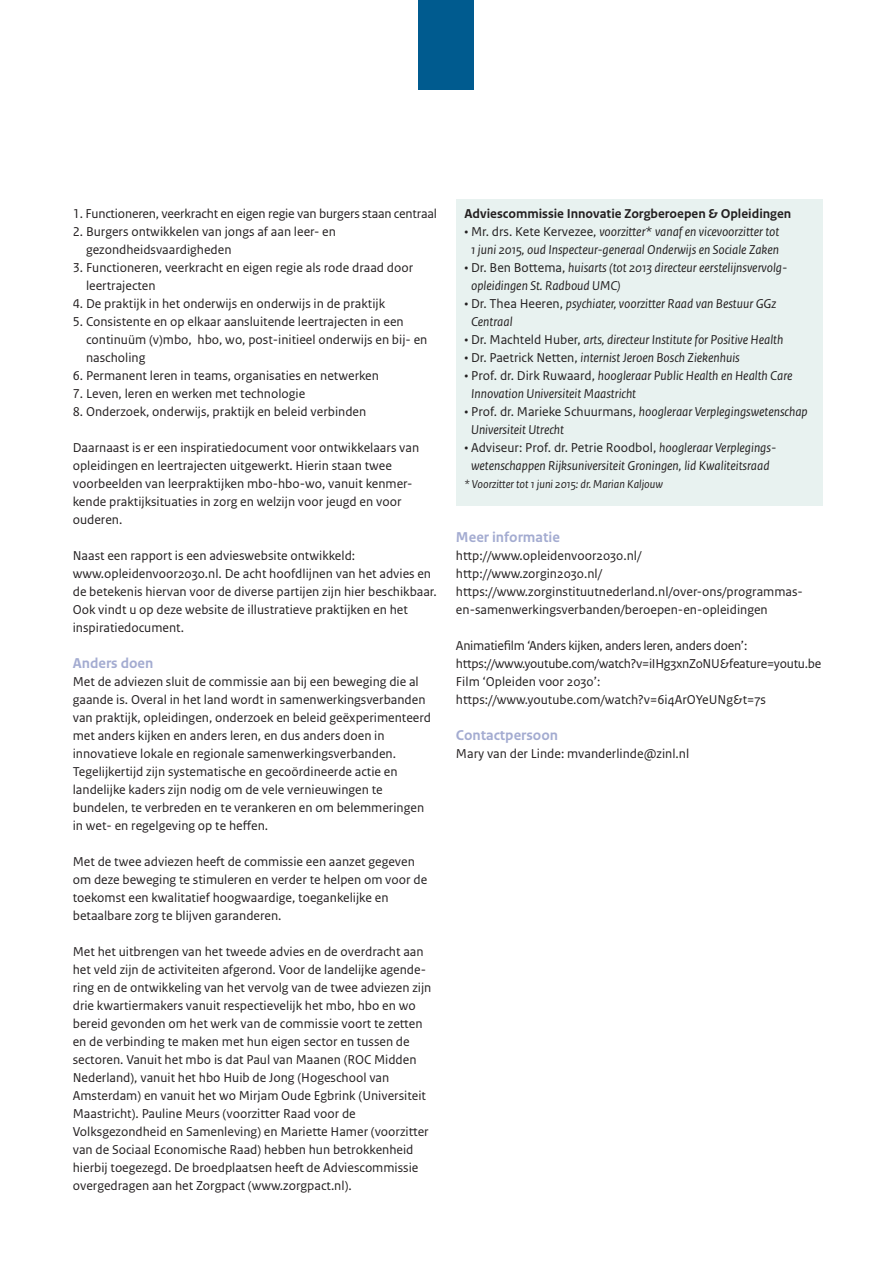
<style>
.page{position:relative;width:893px;height:1263px;background:#fff}
.page>*{position:absolute;margin:0;border:0;box-sizing:border-box;transform-origin:0 0}
.t1{font:700 15px "Rijksoverheid Sans Text";color:#a4acd1}
.t2{font:13.5px/18px "Rijksoverheid Sans Text";color:#231f20}
.t3{font:italic 13.5px/18px "Rijksoverheid Sans Text";color:#231f20}
.t4{font:13.5px/18px "Rijksoverheid Sans Text";letter-spacing:-.02em;color:#231f20}
.t5{font:700 13.5px "Rijksoverheid Sans Text";color:#231f20}
.t6{font:italic 12px "Rijksoverheid Sans Text";color:#231f20}
.s1{font-style:normal}
</style>
<div class="page">
<div style="left:456px;top:200px;width:366px;height:306px;background:#e8f2f0"></div>
<div style="left:419px;top:0;width:55px;height:89px;background:#005b8f"></div>
<p class="t2" style="left:73px;top:205px;width:366px">1. Functioneren, veerkracht en eigen regie van burgers staan centraal</p>
<p class="t2" style="left:86px;top:223px;width:251px;text-indent:-13px">2. Burgers ontwikkelen van jongs af aan leer- en gezondheidsvaardigheden</p>
<p class="t2" style="left:86px;top:259px;width:329px;text-indent:-13px">3. Functioneren, veerkracht en eigen regie als rode draad door leertrajecten</p>
<p class="t2" style="left:73px;top:295px;width:314px">4. De praktijk in het onderwijs en onderwijs in de praktijk</p>
<p class="t2" style="left:86px;top:313px;width:343px;text-indent:-13px">5. Consistente en op elkaar aansluitende leertrajecten in een continuüm (v)mbo, hbo, wo, post-initieel onderwijs en bij- en nascholing</p>
<p class="t2" style="left:73px;top:367px;width:308px">6. Permanent leren in teams, organisaties en netwerken</p>
<p class="t2" style="left:73px;top:385px;width:234px">7. Leven, leren en werken met technologie</p>
<p class="t2" style="left:73px;top:403px;width:295px">8. Onderzoek, onderwijs, praktijk en beleid verbinden</p>
<p class="t2" style="left:73px;top:439px;width:348px">Daarnaast is er een inspiratiedocument voor ontwikkelaars van opleidingen en leertrajecten uitgewerkt. Hierin staan twee voorbeelden van leerpraktijken mbo-hbo-wo, vanuit kenmer&shy;kende praktijksituaties in zorg en welzijn voor jeugd en voor ouderen.</p>
<p class="t2" style="left:73px;top:547px;width:366px">Naast een rapport is een advieswebsite ontwikkeld: www.opleidenvoor2030.nl. De acht hoofdlijnen van het advies en de betekenis hiervan voor de diverse partijen zijn hier beschikbaar.<br>Ook vindt u op deze website de illustratieve praktijken en het inspiratiedocument.</p>
<p class="t1" style="left:73px;top:654px;width:82px">Anders doen</p>
<p class="t2" style="left:73px;top:673px;width:360px">Met de adviezen sluit de commissie aan bij een beweging die al gaande is. Overal in het land wordt in samenwerkingsverbanden van praktijk, opleidingen, onderzoek en beleid geëxperimenteerd met anders kijken en anders leren, en dus anders doen in innovatieve lokale en regionale samenwerkingsverbanden.<br>Tegelijkertijd zijn systematische en gecoördineerde actie en landelijke kaders zijn nodig om de vele vernieuwingen te bundelen, te verbreden en te verankeren en om belemmeringen in wet- en regelgeving op te heffen.</p>
<p class="t2" style="left:73px;top:853px;width:356px">Met de twee adviezen heeft de commissie een aanzet gegeven om deze beweging te stimuleren en verder te helpen om voor de toekomst een kwalitatief hoogwaardige, toegankelijke en betaalbare zorg te blijven garanderen.</p>
<p class="t2" style="left:73px;top:943px;width:360px">Met het uitbrengen van het tweede advies en de overdracht aan het veld zijn de activiteiten afgerond. Voor de landelijke agende&shy;ring en de ontwikkeling van het vervolg van de twee adviezen zijn drie kwartiermakers vanuit respectievelijk het mbo, hbo en wo bereid gevonden om het werk van de commissie voort te zetten en de verbinding te maken met hun eigen sector en tussen de sectoren. Vanuit het mbo is dat Paul van Maanen (ROC Midden Nederland), vanuit het hbo Huib de Jong (Hogeschool van Amsterdam) en vanuit het wo Mirjam Oude Egbrink (Universiteit Maastricht). Pauline Meurs (voorzitter Raad voor de Volksgezondheid en Samenleving) en Mariette Hamer (voorzitter van de Sociaal Economische Raad) hebben hun betrokkenheid hierbij toegezegd. De broedplaatsen heeft de Adviescommissie overgedragen aan het Zorgpact (www.zorgpact.nl).</p>
<p class="t5" style="left:464px;top:206px;width:328px">Adviescommissie Innovatie Zorgberoepen &amp; Opleidingen</p>
<p class="t3" style="left:464px;top:223px;width:316px;text-align:center"><span class="s1">• Mr. drs. Kete Kervezee,</span> voorzitter<span class="s1">*</span> vanaf en vicevoorzitter tot<br>1 juni 2015, oud Inspecteur-generaal Onderwijs en Sociale Zaken</p>
<p class="t3" style="left:471px;top:259px;width:316px;text-indent:-7px"><span class="s1">• Dr. Ben Bottema,</span> huisarts (tot 2013 directeur eerstelijnsvervolg&shy;opleidingen St. Radboud UMC)</p>
<p class="t3" style="left:471px;top:295px;width:307px;text-indent:-7px"><span class="s1">• Dr. Thea Heeren,</span> psychiater, voorzitter Raad van Bestuur GGz<br>Centraal</p>
<p class="t3" style="left:464px;top:331px;width:320px"><span class="s1">• Dr. Machteld Huber,</span> arts, directeur Institute for Positive Health</p>
<p class="t3" style="left:464px;top:349px;width:277px"><span class="s1">• Dr. Paetrick Netten,</span> internist Jeroen Bosch Ziekenhuis</p>
<p class="t3" style="left:471px;top:367px;width:323px;text-indent:-7px"><span class="s1">• Prof. dr. Dirk Ruwaard,</span> hoogleraar Public Health en Health Care<br>Innovation Universiteit Maastricht</p>
<p class="t3" style="left:471px;top:403px;width:338px;text-indent:-7px"><span class="s1">• Prof. dr. Marieke Schuurmans,</span> hoogleraar Verplegingswetenschap<br>Universiteit Utrecht</p>
<p class="t3" style="left:464px;top:439px;width:312px;text-align:center"><span class="s1">• Adviseur: Prof. dr. Petrie Roodbol,</span> hoogleraar Verplegings&shy;wetenschappen Rijksuniversiteit Groningen, lid Kwaliteitsraad</p>
<p class="t6" style="left:464px;top:477px;width:200px">* Voorzitter tot 1 juni 2015: dr. Marian Kaljouw</p>
<p class="t1" style="left:456px;top:528px;width:105px">Meer informatie</p>
<p class="t2" style="left:456px;top:547px;width:348px">http://www.opleidenvoor2030.nl/<br>http://www.zorgin2030.nl/ https://www.zorginstituutnederland.nl/over-ons/programmas&shy;en-samenwerkingsverbanden/beroepen-en-opleidingen</p>
<p class="t4" style="left:456px;top:637px;width:367px">Animatiefilm ‘Anders kijken, anders leren, anders doen’: https://www.youtube.com/watch?v=iIHg3xnZ0NU&amp;feature=youtu.be Film ‘Opleiden voor 2030’: https://www.youtube.com/watch?v=6i4ArOYeUNg&amp;t=7s</p>
<p class="t1" style="left:456px;top:726px;width:104px">Contactpersoon</p>
<p class="t2" style="left:456px;top:745px;width:235px">Mary van der Linde: mvanderlinde@zinl.nl</p>
</div>
